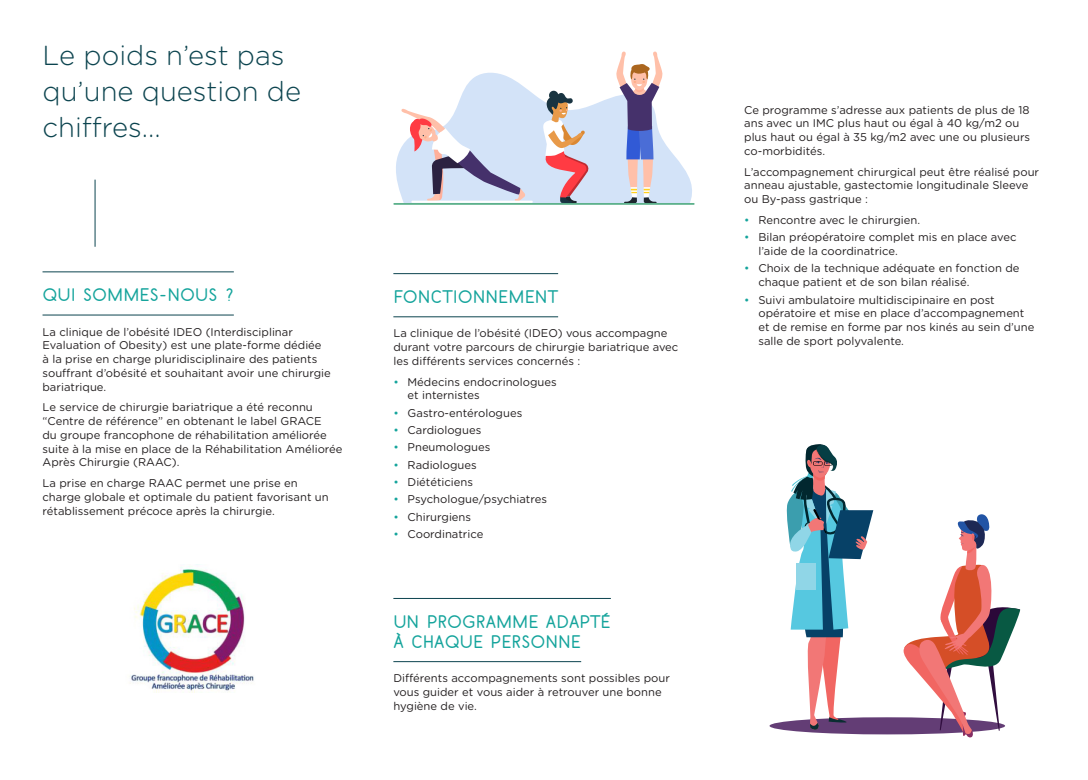
<style>
.page{position:relative;width:1088px;height:780px;background:#fff}
.page>*{position:absolute;margin:0;border:0;box-sizing:border-box;transform-origin:0 0}
.Titre{font:300 27.5px/36.2px "Gotham Rounded";color:#0c444f}
.Inter-titre_-_filet{font:16.25px/20px "Belgika 8 th";color:#15a49c}
.Body{font:11.25px/13.8px "Gotham Rounded";color:#231f20}
.s1{color:#15a49c}
</style>
<div class="page">
<hr style="left:95px;top:180px;width:1px;height:67px;background:#0c444f">
<hr style="left:43px;top:271px;width:191px;height:1px;background:#0c444f">
<hr style="left:43px;top:315px;width:191px;height:1px;background:#0c444f">
<hr style="left:393px;top:273px;width:165px;height:1px;background:#0c444f">
<hr style="left:393px;top:316px;width:165px;height:1px;background:#0c444f">
<hr style="left:393px;top:598px;width:218px;height:1px;background:#0c444f">
<hr style="left:393px;top:661px;width:188px;height:1px;background:#0c444f">
<div style="left:769px;top:717px;width:236px;height:17px;background:#633d75;border-radius:50%"></div>
<svg style="left:902px;top:514px;width:118px;height:223px"></svg>
<svg style="left:785px;top:444px;width:88px;height:286px"></svg>
<svg style="left:396px;top:72px;width:296px;height:131px;fill:#d4e3f8"></svg>
<svg style="left:401px;top:109px;width:124px;height:92px;background:#cbcbde"></svg>
<hr style="left:411px;top:201px;width:122px;height:2px;background:#fff">
<svg style="left:541px;top:91px;width:48px;height:112px"></svg>
<svg style="left:616px;top:51px;width:46px;height:152px"></svg>
<hr style="left:393px;top:203px;width:301px;height:2px;background:#5db18c">
<img style="left:130px;top:564px;width:124px;height:128px">
<p class="Titre" style="left:43px;top:35px;width:260px">Le poids n’est pas qu’une question de chiffres...</p>
<p class="Inter-titre_-_filet" style="left:43px;top:284px;width:193px">QUI SOMMES-NOUS ?</p>
<p class="Body" style="left:43px;top:324px;width:290px">La clinique de l’obésité IDEO (Interdisciplinar Evaluation of Obesity) est une plate-forme dédiée à la prise en charge pluridisciplinaire des patients souffrant d’obésité et souhaitant avoir une chirurgie bariatrique.</p>
<p class="Body" style="left:43px;top:400px;width:302px">Le service de chirurgie bariatrique a été reconnu “Centre de référence” en obtenant le label GRACE<br>du groupe francophone de réhabilitation améliorée suite à la mise en place de la Réhabilitation Améliorée Après Chirurgie (RAAC).</p>
<p class="Body" style="left:43px;top:476px;width:288px">La prise en charge RAAC permet une prise en charge globale et optimale du patient favorisant un rétablissement précoce après la chirurgie.</p>
<p class="Inter-titre_-_filet" style="left:393px;top:286px;width:166px">FONCTIONNEMENT</p>
<p class="Body" style="left:393px;top:326px;width:286px">La clinique de l’obésité (IDEO) vous accompagne durant votre parcours de chirurgie bariatrique avec les différents services concernés :</p>
<p class="Body" style="left:407px;top:374px;width:151px;text-indent:-14px"><span class="s1">•</span> Médecins endocrinologues et internistes</p>
<p class="Body" style="left:393px;top:405px;width:130px"><span class="s1">•</span> Gastro-entérologues</p>
<p class="Body" style="left:393px;top:422px;width:89px"><span class="s1">•</span> Cardiologues</p>
<p class="Body" style="left:393px;top:440px;width:99px"><span class="s1">•</span> Pneumologues</p>
<p class="Body" style="left:393px;top:457px;width:85px"><span class="s1">•</span> Radiologues</p>
<p class="Body" style="left:393px;top:474px;width:81px"><span class="s1">•</span> Diététiciens</p>
<p class="Body" style="left:393px;top:492px;width:155px"><span class="s1">•</span> Psychologue/psychiatres</p>
<p class="Body" style="left:393px;top:509px;width:79px"><span class="s1">•</span> Chirurgiens</p>
<p class="Body" style="left:393px;top:526px;width:92px"><span class="s1">•</span> Coordinatrice</p>
<p class="Inter-titre_-_filet" style="left:393px;top:611px;width:219px">UN PROGRAMME ADAPTÉ<br>À CHAQUE PERSONNE</p>
<p class="Body" style="left:393px;top:670px;width:278px">Différents accompagnements sont possibles pour vous guider et vous aider à retrouver une bonne hygiène de vie.</p>
<p class="Body" style="left:744px;top:102px;width:287px">Ce programme s’adresse aux patients de plus de 18 ans avec un IMC plus haut ou égal à 40 kg/m2 ou plus haut ou égal à 35 kg/m2 avec une ou plusieurs co-morbidités.</p>
<p class="Body" style="left:744px;top:164px;width:296px">L’accompagnement chirurgical peut être réalisé pour anneau ajustable, gastectomie longitudinale Sleeve ou By-pass gastrique :</p>
<p class="Body" style="left:744px;top:213px;width:178px"><span class="s1">•</span> Rencontre avec le chirurgien.</p>
<p class="Body" style="left:758px;top:230px;width:260px;text-indent:-14px"><span class="s1">•</span> Bilan préopératoire complet mis en place avec l’aide de la coordinatrice.</p>
<p class="Body" style="left:758px;top:261px;width:263px;text-indent:-14px"><span class="s1">•</span> Choix de la technique adéquate en fonction de chaque patient et de son bilan réalisé.</p>
<p class="Body" style="left:758px;top:292px;width:277px;text-indent:-14px"><span class="s1">•</span> Suivi ambulatoire multidiscipinaire en post opératoire et mise en place d’accompagnement et de remise en forme par nos kinés au sein d’une salle de sport polyvalente.</p>
</div>
